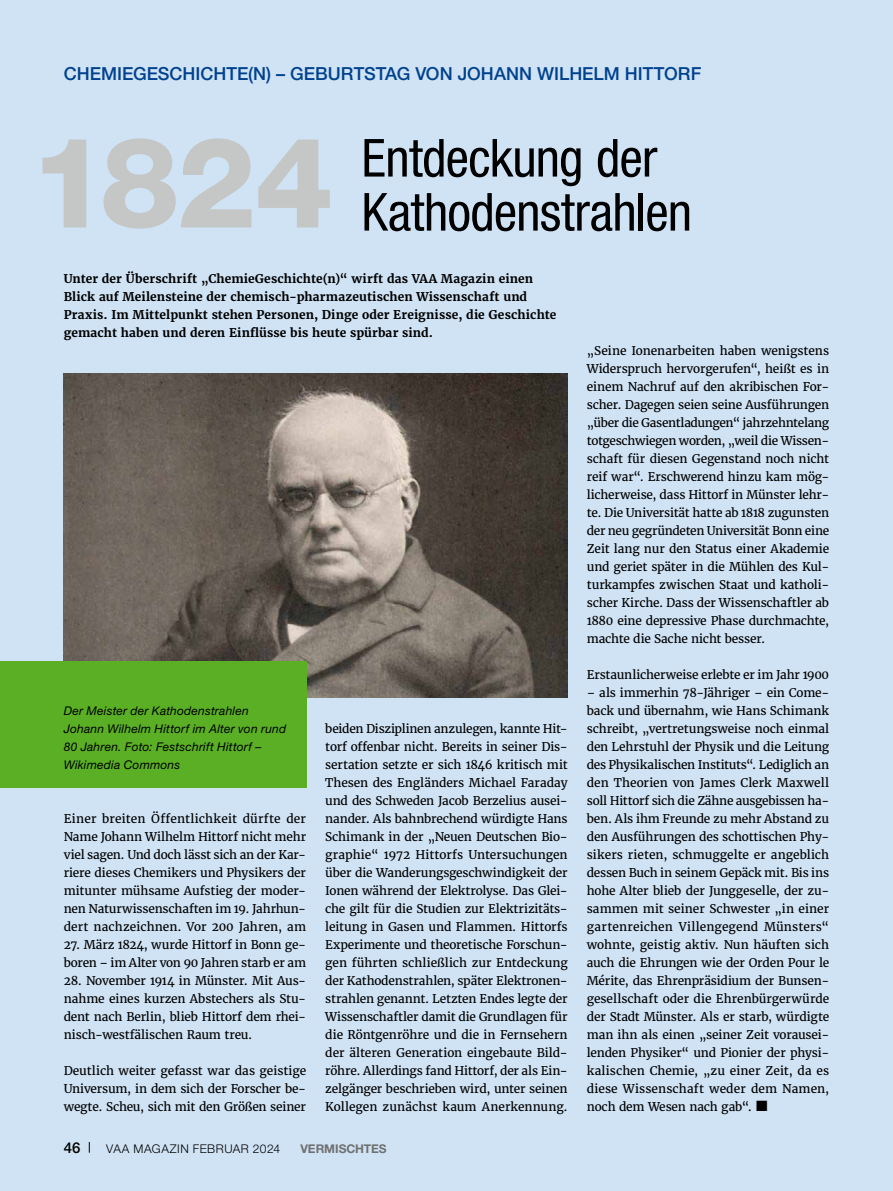
<style>
.page{position:relative;width:893px;height:1191px;background:#d0e3f5}
.page>*{position:absolute;margin:0;border:0;box-sizing:border-box;transform-origin:0 0}
.t1{font:800 126.15px "Helvetica Neue LT Pro";color:#c5c7c7}
.t2{font:condensed 52.5px/54px "Helvetica Neue LT Pro";letter-spacing:-.015em;color:#000}
.t3{font:500 18px "Helvetica Neue LT Pro";color:#00428e}
.t4{font:500 15px "Helvetica Neue LT Pro";color:#000}
.t5{font:12px/18px "Merriweather";letter-spacing:-.015em;color:#000;text-align:justify}
.t6{font:700 12px/18px "Merriweather";letter-spacing:.01em;color:#000}
.t7{font:italic 12px/18px "Helvetica Neue LT Pro";letter-spacing:.015em;color:#000}
.t8{font:300 12px "Helvetica Neue LT Pro";letter-spacing:.04em;color:#000}
.t9{font:700 12px "Helvetica Neue LT Pro";letter-spacing:-.005em;color:#6f7070}
</style>
<div class="page">
<img style="left:64px;top:373px;width:504px;height:324px">
<div style="left:0;top:661px;width:306px;height:126px;background:#5aaf24"></div>
<h3 class="t3" style="left:64px;top:63px;width:639px">CHEMIEGESCHICHTE(N) – GEBURTSTAG VON JOHANN WILHELM HITTORF</h3>
<h1 class="t1" style="left:29px;top:108px;width:306px">1824</h1>
<h2 class="t2" style="left:361px;top:130px;width:332px">Entdeckung der<br>Kathodenstrahlen</h2>
<p class="t6" style="left:64px;top:270px;width:494px">Unter der Überschrift „ChemieGeschichte(n)“ wirft das VAA Magazin einen Blick auf Meilensteine der chemisch-pharmazeutischen Wissenschaft und Praxis. Im Mittelpunkt stehen Personen, Dinge oder Ereignisse, die Geschichte gemacht haben und deren Einflüsse bis heute spürbar sind.</p>
<p class="t7" style="left:64px;top:701px;width:224px">Der Meister der Kathodenstrahlen Johann Wilhelm Hittorf im Alter von rund 80 Jahren. Foto: Festschrift Hittorf – Wikimedia Commons</p>
<p class="t5" style="left:64px;top:810px;width:244px">Einer breiten Öffentlichkeit dürfte der Name Johann Wilhelm Hittorf nicht mehr viel sagen. Und doch lässt sich an der Kar&shy;riere dieses Chemikers und Physikers der mitunter mühsame Aufstieg der moder&shy;nen Naturwissenschaften im 19. Jahrhun&shy;dert nachzeichnen. Vor 200 Jahren, am</p>
<p class="t5" style="left:64px;top:936px;width:244px">27. März 1824, wurde Hittorf in Bonn ge&shy;boren – im Alter von 90 Jahren starb er am</p>
<p class="t5" style="left:64px;top:972px;width:244px">28. November 1914 in Münster. Mit Aus&shy;nahme eines kurzen Abstechers als Stu&shy;dent nach Berlin, blieb Hittorf dem rhei&shy;nisch-westfälischen Raum treu.</p>
<p class="t5" style="left:64px;top:1062px;width:244px">Deutlich weiter gefasst war das geistige Universum, in dem sich der Forscher be&shy;wegte. Scheu, sich mit den Größen seiner</p>
<p class="t5" style="left:325px;top:720px;width:244px">beiden Disziplinen anzulegen, kannte Hit&shy;torf offenbar nicht. Bereits in seiner Dis&shy;sertation setzte er sich 1846 kritisch mit Thesen des Engländers Michael Faraday und des Schweden Jacob Berzelius ausei&shy;nander. Als bahnbrechend würdigte Hans Schimank in der „Neuen Deutschen Bio&shy;graphie“ 1972 Hittorfs Untersuchungen über die Wanderungsgeschwindigkeit der Ionen während der Elektrolyse. Das Glei&shy;che gilt für die Studien zur Elektrizitäts&shy;leitung in Gasen und Flammen. Hittorfs Experimente und theoretische Forschun&shy;gen führten schließlich zur Entdeckung der Kathodenstrahlen, später Elektronen&shy;strahlen genannt. Letzten Endes legte der Wissenschaftler damit die Grundlagen für die Röntgenröhre und die in Fernsehern der älteren Generation eingebaute Bild&shy;röhre. Allerdings fand Hittorf, der als Ein&shy;zelgänger beschrieben wird, unter seinen Kollegen zunächst kaum Anerkennung.</p>
<p class="t4" style="left:64px;top:1138px;width:18px">46</p>
<p class="t8" style="left:106px;top:1141px;width:175px">VAA MAGAZIN FEBRUAR 2024</p>
<p class="t9" style="left:300px;top:1141px;width:88px">VERMISCHTES</p>
<p class="t5" style="left:587px;top:342px;width:244px">„Seine Ionenarbeiten haben wenigstens Widerspruch hervorgerufen“, heißt es in einem Nachruf auf den akribischen For&shy;scher. Dagegen seien seine Ausführungen „über die Gasentladungen“ jahrzehntelang totgeschwiegen worden, „weil die Wissen&shy;schaft für diesen Gegenstand noch nicht reif war“. Erschwerend hinzu kam mög&shy;licherweise, dass Hittorf in Münster lehr&shy;te. Die Universität hatte ab 1818 zugunsten der neu gegründeten Universität Bonn eine Zeit lang nur den Status einer Akademie und geriet später in die Mühlen des Kul&shy;turkampfes zwischen Staat und katholi&shy;scher Kirche. Dass der Wissenschaftler ab 1880 eine depressive Phase durchmachte, machte die Sache nicht besser.</p>
<p class="t5" style="left:587px;top:666px;width:244px">Erstaunlicherweise erlebte er im Jahr 1900</p>
<p class="t5" style="left:587px;top:684px;width:244px">– als immerhin 78-Jähriger – ein Come&shy;back und übernahm, wie Hans Schimank schreibt, „vertretungsweise noch einmal den Lehrstuhl der Physik und die Leitung des Physikalischen Instituts“. Lediglich an den Theorien von James Clerk Maxwell soll Hittorf sich die Zähne ausgebissen ha&shy;ben. Als ihm Freunde zu mehr Abstand zu den Ausführungen des schottischen Phy&shy;sikers rieten, schmuggelte er angeblich dessen Buch in seinem Gepäck mit. Bis ins hohe Alter blieb der Junggeselle, der zu&shy;sammen mit seiner Schwester „in einer gartenreichen Villengegend Münsters“ wohnte, geistig aktiv. Nun häuften sich auch die Ehrungen wie der Orden Pour le Mérite, das Ehrenpräsidium der Bunsen&shy;gesellschaft oder die Ehrenbürgerwürde der Stadt Münster. Als er starb, würdigte man ihn als einen „seiner Zeit vorausei&shy;lenden Physiker“ und Pionier der physi&shy;kalischen Chemie, „zu einer Zeit, da es diese Wissenschaft weder dem Namen, noch dem Wesen nach gab“.</p>
</div>
